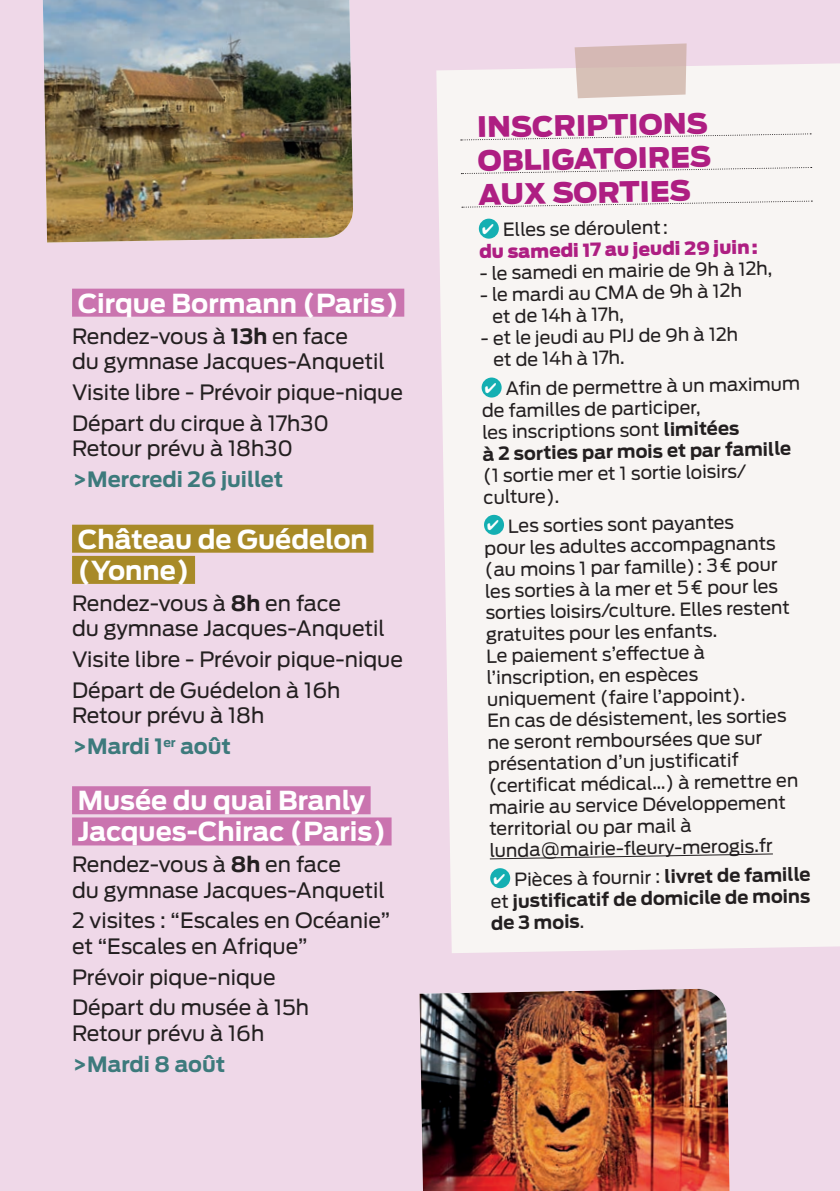
<style>
.page{position:relative;width:840px;height:1191px;background:#fff}
.page>*{position:absolute;margin:0;border:0;box-sizing:border-box;transform-origin:0 0}
.t1{font:900 28px "Antenna";color:#ae1e82}
.t2{font:700 26px/31.2px "Antenna";color:#fff}
.t3{font:21px/25.2px "Antenna";color:#231f20}
.t4{font:700 21px "Antenna";color:#3d7a7c}
.t5{font:18px/21.6px "Antenna";color:#231f20}
.t6{font:700 18px/21.6px "Antenna";color:#231f20;text-align:justify}
.t7{font:900 18px/21.6px "Antenna";color:#ae1e82}
.s1{font-weight:700}
.s2{font-weight:400;color:#231f20}
.s3{font-weight:400}
</style>
<div class="page">
<div style="left:0;top:0;width:839px;height:1191px;background:#efd8e8"></div>
<div style="left:436px;top:63px;width:403px;height:890px;background:#f8f5f3"></div>
<svg style="left:460px;top:133px;width:350px;height:8px;background:#eeeae9"></svg>
<svg style="left:461px;top:166px;width:350px;height:9px;background:#efecea"></svg>
<svg style="left:461px;top:200px;width:350px;height:8px;background:#eeeae9"></svg>
<svg style="left:488px;top:853px;width:285px;height:6px;background:#d5d1d0"></svg>
<div style="left:478px;top:218px;width:20px;height:21px;background:#14afb2;border-radius:50%"></div>
<div style="left:481px;top:377px;width:20px;height:20px;background:#14afb2;border-radius:50%"></div>
<div style="left:483px;top:515px;width:21px;height:20px;background:#14afb2;border-radius:50%"></div>
<div style="left:490px;top:868px;width:20px;height:20px;background:#14afb2;border-radius:50%"></div>
<svg style="left:574px;top:43px;width:112px;height:55px;background:#d8c0ba"></svg>
<div style="left:72px;top:289px;width:332px;height:28px;background:#ca74af"></div>
<div style="left:72px;top:524px;width:301px;height:28px;background:#a88a28"></div>
<div style="left:72px;top:556px;width:123px;height:28px;background:#a88a28"></div>
<div style="left:72px;top:786px;width:298px;height:28px;background:#ca74af"></div>
<div style="left:72px;top:817px;width:319px;height:28px;background:#ca74af"></div>
<img style="left:419px;top:989px;width:310px;height:202px">
<img style="left:43px;top:0;width:310px;height:242px">
<p class="t2" style="left:78px;top:288px;width:322px">Cirque Bormann (Paris)</p>
<p class="t3" style="left:72px;top:323px;width:314px">Rendez-vous à <span class="s1">13h</span> en face<br>du gymnase Jacques-Anquetil</p>
<p class="t3" style="left:72px;top:379px;width:332px">Visite libre - Prévoir pique-nique</p>
<p class="t3" style="left:72px;top:410px;width:258px">Départ du cirque à 17h30<br>Retour prévu à 18h30</p>
<p class="t4" style="left:72px;top:466px;width:212px">&gt;Mercredi 26 juillet</p>
<p class="t2" style="left:78px;top:524px;width:291px">Château de Guédelon (Yonne)</p>
<p class="t3" style="left:72px;top:590px;width:314px">Rendez-vous à <span class="s1">8h</span> en face<br>du gymnase Jacques-Anquetil</p>
<p class="t3" style="left:72px;top:646px;width:332px">Visite libre - Prévoir pique-nique</p>
<p class="t3" style="left:72px;top:677px;width:270px">Départ de Guédelon à 16h<br>Retour prévu à 18h</p>
<p class="t4" style="left:72px;top:733px;width:160px">&gt;Mardi 1<sup>er</sup> août</p>
<p class="t2" style="left:78px;top:785px;width:309px">Musée du quai Branly<br>Jacques-Chirac (Paris)</p>
<p class="t3" style="left:72px;top:852px;width:314px">Rendez-vous à <span class="s1">8h</span> en face<br>du gymnase Jacques-Anquetil</p>
<p class="t3" style="left:72px;top:908px;width:319px">2 visites : “Escales en Océanie” et “Escales en Afrique”</p>
<p class="t3" style="left:72px;top:964px;width:205px">Prévoir pique-nique</p>
<p class="t3" style="left:72px;top:995px;width:238px">Départ du musée à 15h<br>Retour prévu à 16h</p>
<p class="t4" style="left:72px;top:1051px;width:155px">&gt;Mardi 8 août</p>
<p class="t1" style="left:476px;top:111px;width:232px;rotate:-1deg">INSCRIPTIONS</p>
<p class="t1" style="left:477px;top:144px;width:235px;rotate:-1deg">OBLIGATOIRES</p>
<p class="t1" style="left:477px;top:178px;width:214px;rotate:-1deg">AUX SORTIES</p>
<p class="t7" style="left:478px;top:219px;width:280px;text-indent:24px;rotate:-1deg"><span class="s2">Elles se déroulent :<br></span>du samedi 17 au jeudi 29 juin:</p>
<p class="t5" style="left:479px;top:263px;width:294px;rotate:-1deg">- le samedi en mairie de 9h à 12h,</p>
<p class="t5" style="left:491px;top:284px;width:251px;text-indent:-12px;rotate:-1deg">- le mardi au CMA de 9h à 12h et de 14h à 17h,</p>
<p class="t5" style="left:492px;top:327px;width:246px;text-indent:-12px;rotate:-1deg">- et le jeudi au PIJ de 9h à 12h et de 14h à 17h.</p>
<p class="t5" style="left:481px;top:378px;width:320px;text-indent:24px;rotate:-1deg">Afi n de permettre à un maximum de familles de participer,<br>les inscriptions sont <span class="s1">limitées<br>à 2 sorties par mois et par famille </span>(1 sortie mer et 1 sortie loisirs/ culture).</p>
<p class="t5" style="left:483px;top:516px;width:311px;text-indent:24px;rotate:-1deg">Les sorties sont payantes<br>pour les adultes accompagnants (au moins 1 par famille) : 3¤ pour les sorties à la mer et 5¤ pour les sorties loisirs/culture. Elles restent gratuites pour les enfants.<br>Le paiement s’eff ectue à l’inscription, en espèces uniquement (faire l’appoint).<br>En cas de désistement, les sorties ne seront remboursées que sur présentation d’un justifi catif<br>(certifi cat médical…) à remettre en mairie au service Développement territorial ou par mail à lunda@mairie-fl eury-merogis.fr</p>
<p class="t6" style="left:489px;top:869px;width:321px;text-indent:24px;rotate:-1deg"><span class="s3">Pièces à fournir :</span> livret de famille <span class="s3">et</span> justifi catif de domicile de moins de 3 mois<span class="s3">.</span></p>
</div>
